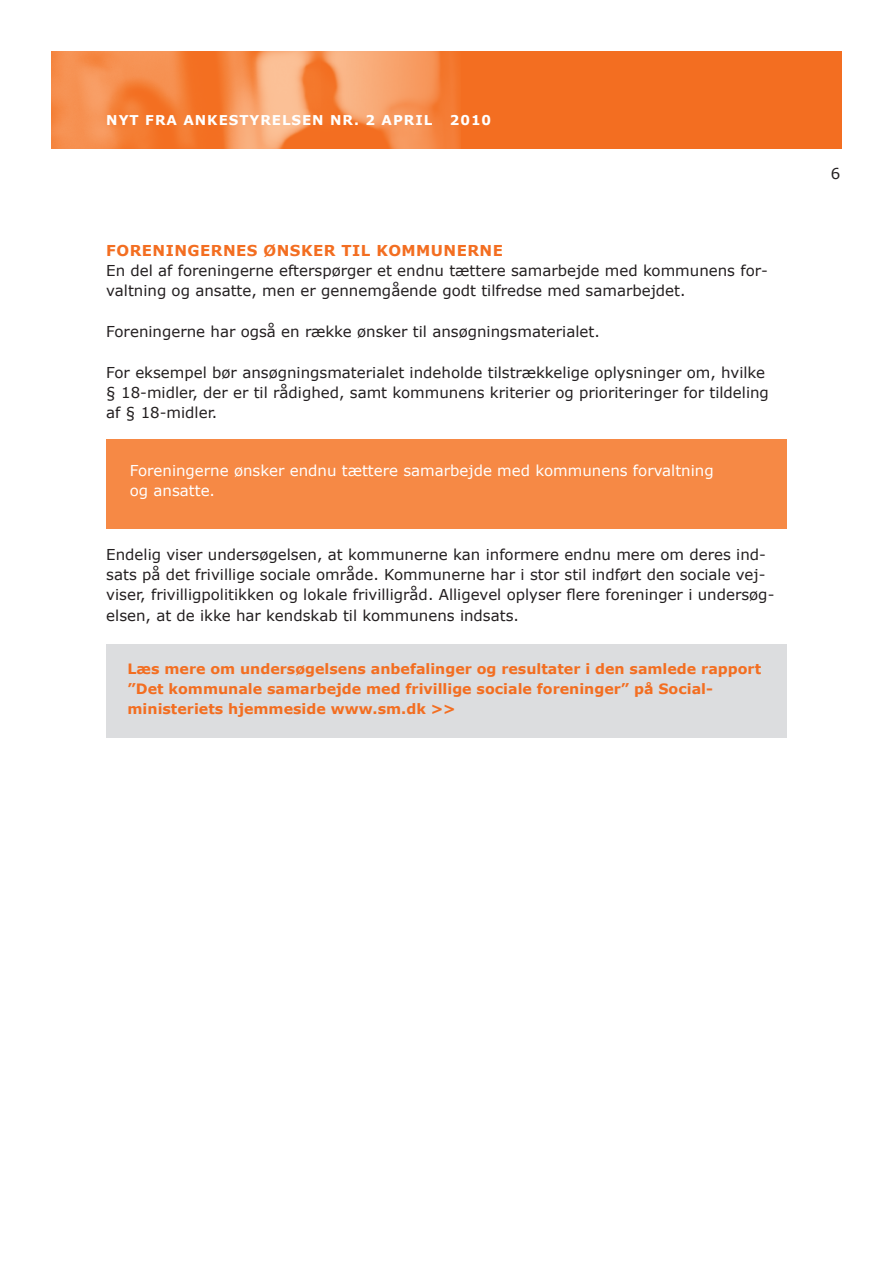
<style>
.page{position:relative;width:893px;height:1263px;background:#fff}
.page>*{position:absolute;margin:0;border:0;box-sizing:border-box;transform-origin:0 0}
.t1{font:15px/20.2px "Verdana";color:#231f20}
.t2{font:15px/20.2px "Verdana";color:#fff}
.t3{font:700 15px "Verdana";letter-spacing:.03em;color:#f36e21}
.t4{font:700 14.25px/20.2px "Verdana";color:#f36e21}
.t5{font:700 13.5px "Verdana";letter-spacing:.07em;color:#fff}
</style>
<div class="page">
<div style="left:51px;top:51px;width:791px;height:98px;background:#f36e21"></div>
<img style="left:51px;top:51px;width:409px;height:98px">
<div style="left:106px;top:439px;width:681px;height:89px;background:#f68945"></div>
<div style="left:106px;top:644px;width:681px;height:93px;background:#dcdddf"></div>
<p class="t5" style="left:106px;top:111px;width:327px">Nyt fra An kestyrelsen n r. 2 april</p>
<p class="t5" style="left:450px;top:111px;width:43px">2010</p>
<p class="t3" style="left:106px;top:241px;width:398px">Foreningern es ønsker til kommun ern e</p>
<p class="t1" style="left:106px;top:261px;width:663px">En del af foreningerne efterspørger et endnu tættere samarbejde med kommunens for&shy;valtning og ansatte, men er gennemgående godt tilfredse med samarbejdet.</p>
<p class="t1" style="left:106px;top:322px;width:495px">Foreningerne har også en række ønsker til ansøgningsmaterialet.</p>
<p class="t1" style="left:106px;top:362px;width:664px">For eksempel bør ansøgningsmaterialet indeholde tilstrækkelige oplysninger om, hvilke § 18-midler, der er til rådighed, samt kommunens kriterier og prioriteringer for tildeling af § 18-midler.</p>
<p class="t2" style="left:130px;top:460px;width:585px">Foreningerne ønsker endnu tættere samarbejde med kommunens forvaltning og ansatte.</p>
<p class="t1" style="left:106px;top:544px;width:670px">Endelig viser undersøgelsen, at kommunerne kan informere endnu mere om deres ind&shy;sats på det frivillige sociale område. Kommunerne har i stor stil indført den sociale vej&shy;viser, frivilligpolitikken og lokale frivilligråd. Alligevel oplyser flere foreninger i undersøg&shy;elsen, at de ikke har kendskab til kommunens indsats.</p>
<p class="t4" style="left:128px;top:658px;width:635px">Læs mere om undersøgelsens anbefalinger og resultater i den samlede rapport ”Det kommunale samarbejde med frivillige sociale foreninger” på Social&shy;ministeriets hjemmeside www.sm.dk &gt;&gt;</p>
<p class="t1" style="left:831px;top:164px;width:11px">6</p>
</div>
